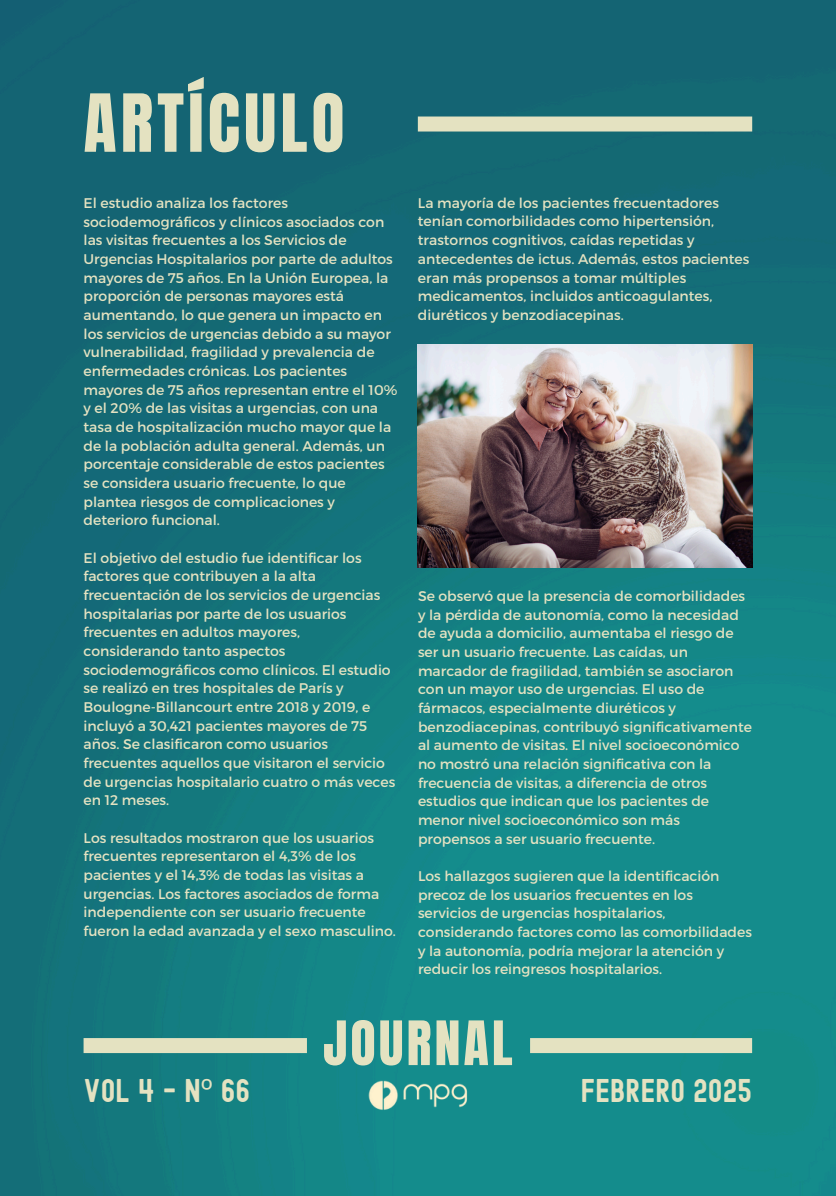
<style>
.page{position:relative;width:836px;height:1196px;background:#fff}
.page>*{position:absolute;margin:0;border:0;box-sizing:border-box;transform-origin:0 0}
.t1{font:68px "Anton";letter-spacing:.06em;color:#e4e2c1}
.t2{font:52px "Anton";letter-spacing:.06em;color:#e4e2c1}
.t3{font:32px "Edmund";color:#e4e2c1}
.t4{font:14px/18.6px "Montserrat";color:#e4e2c1}
.s1{font-family:"Noto Sans"}
</style>
<div class="page">
<img style="left:0;top:0;width:836px;height:1195px">
<div style="left:84px;top:1038px;width:223px;height:15px;background:#e4e2c1"></div>
<div style="left:530px;top:1038px;width:222px;height:15px;background:#e4e2c1"></div>
<div style="left:418px;top:116px;width:334px;height:15px;background:#e4e2c1"></div>
<img style="left:367px;top:1079px;width:101px;height:33px">
<img style="left:418px;top:344px;width:334px;height:224px">
<p class="t1" style="left:84px;top:74px;width:262px">ARTÍCULO</p>
<p class="t4" style="left:84px;top:193px;width:315px">El estudio analiza los factores sociodemográficos y clínicos asociados con las visitas frecuentes a los Servicios de Urgencias Hospitalarios por parte de adultos mayores de 75 años. En la Unión Europea, la proporción de personas mayores está aumentando, lo que genera un impacto en los servicios de urgencias debido a su mayor vulnerabilidad, fragilidad y prevalencia de enfermedades crónicas. Los pacientes mayores de 75 años representan entre el 10% y el 20% de las visitas a urgencias, con una tasa de hospitalización mucho mayor que la de la población adulta general. Además, un porcentaje considerable de estos pacientes se considera usuario frecuente, lo que plantea riesgos de complicaciones y deterioro funcional.</p>
<p class="t4" style="left:84px;top:547px;width:313px">El objetivo del estudio fue identificar los factores que contribuyen a la alta frecuentación de los servicios de urgencias hospitalarias por parte de los usuarios frecuentes en adultos mayores, considerando tanto aspectos sociodemográficos como clínicos. El estudio se realizó en tres hospitales de París y Boulogne-Billancourt entre 2018 y 2019, e incluyó a 30,421 pacientes mayores de 75 años. Se clasificaron como usuarios frecuentes aquellos que visitaron el servicio de urgencias hospitalario cuatro o más veces en 12 meses.</p>
<p class="t4" style="left:84px;top:827px;width:314px">Los resultados mostraron que los usuarios frecuentes representaron el 4,3% de los pacientes y el 14,3% de todas las visitas a urgencias. Los factores asociados de forma independiente con ser usuario frecuente fueron la edad avanzada y el sexo masculino.</p>
<p class="t4" style="left:418px;top:193px;width:333px">La mayoría de los pacientes frecuentadores tenían comorbilidades como hipertensión, trastornos cognitivos, caídas repetidas y antecedentes de ictus. Además, estos pacientes eran más propensos a tomar múltiples medicamentos, incluidos anticoagulantes, diuréticos y benzodiacepinas.</p>
<p class="t4" style="left:418px;top:586px;width:335px">Se observó que la presencia de comorbilidades y la pérdida de autonomía, como la necesidad de ayuda a domicilio, aumentaba el riesgo de ser un usuario frecuente. Las caídas, un marcador de fragilidad, también se asociaron con un mayor uso de urgencias. El uso de fármacos, especialmente diuréticos y benzodiacepinas, contribuyó significativamente al aumento de visitas. El nivel socioeconómico no mostró una relación significativa con la frecuencia de visitas, a diferencia de otros estudios que indican que los pacientes de menor nivel socioeconómico son más propensos a ser usuario frecuente.</p>
<p class="t4" style="left:418px;top:866px;width:335px">Los hallazgos sugieren que la identificación precoz de los usuarios frecuentes en los servicios de urgencias hospitalarios, considerando factores como las comorbilidades y la autonomía, podría mejorar la atención y reducir los reingresos hospitalarios.</p>
<h1 class="t2" style="left:323px;top:1005px;width:191px">JOURNAL</h1>
<p class="t3" style="left:84px;top:1076px;width:168px">VOL 4 - N<span class="s1">º</span> 66</p>
<p class="t3" style="left:580px;top:1076px;width:173px">FEBRERO 2025</p>
</div>
